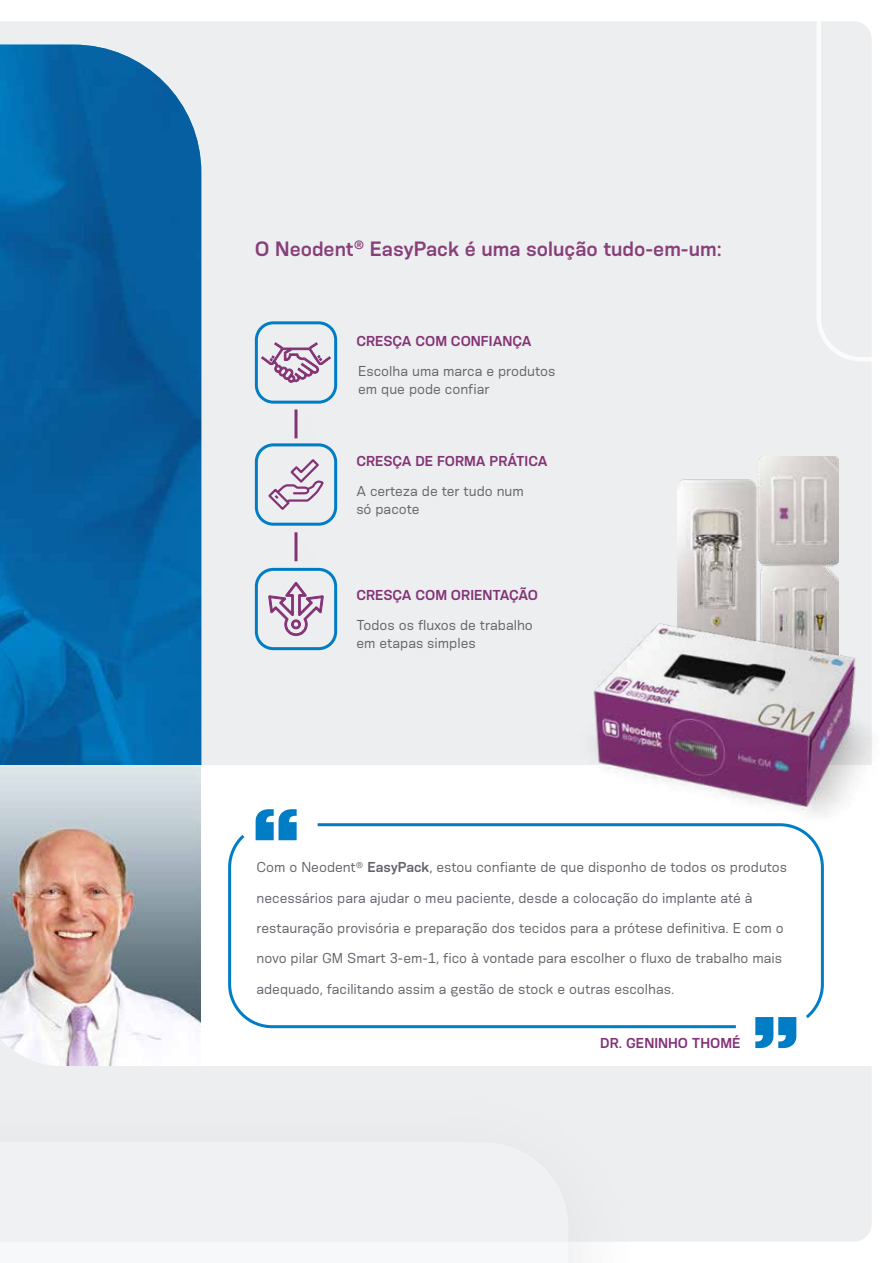
<style>
.page{position:relative;width:893px;height:1263px;background:#fff}
.page>*{position:absolute;margin:0;border:0;box-sizing:border-box;transform-origin:0 0}
.t1{font:600 19.5px "Konsens";color:#873f7a}
.t2{font:13.5px/18px "Konsens";color:#61646a}
.t3{font:600 13.5px "Konsens";color:#833376}
.s1{font-weight:600}
</style>
<div class="page">
<div style="left:0;top:21px;width:872px;height:1221px;background:#edeeef"></div>
<svg style="left:816px;top:21px;width:56px;height:340px;background:#eeeff0"></svg>
<div style="left:0;top:1056px;width:672px;height:207px;background:#f0f1f2"></div>
<img style="left:0;top:765px;width:201px;height:301px">
<svg style="left:0;top:45px;width:201px;height:720px;background:#0b64a3"></svg>
<div style="left:201px;top:765px;width:692px;height:301px;background:#fff"></div>
<img style="left:0;top:531px;width:82px;height:513px">
<div style="left:255px;top:443px;width:82px;height:83px;border:3px solid #007dc5;border-radius:17px"></div>
<svg style="left:266px;top:489px;width:59px;height:14px"></svg>
<svg style="left:256px;top:809px;width:41px;height:23px"></svg>
<svg style="left:755px;top:1021px;width:41px;height:27px"></svg>
<svg style="left:317px;top:823px;width:507px;height:198px"></svg>
<svg style="left:228px;top:832px;width:511px;height:197px"></svg>
<img style="left:678px;top:457px;width:160px;height:58px">
<img style="left:449px;top:515px;width:423px;height:399px">
<div style="left:255px;top:568px;width:82px;height:82px;border:3px solid #007dc5;border-radius:17px"></div>
<svg style="left:268px;top:612px;width:56px;height:24px"></svg>
<div style="left:255px;top:321px;width:82px;height:83px;border:3px solid #007dc5;border-radius:17px"></div>
<svg style="left:261px;top:342px;width:70px;height:38px;background:#ceb9cc"></svg>
<div style="left:256px;top:380px;width:102px;height:109px;background:#000;opacity:.15"></div>
<hr style="left:294px;top:409px;width:3px;height:29px;background:#833376">
<div style="left:256px;top:503px;width:102px;height:109px;background:#000;opacity:.15"></div>
<hr style="left:294px;top:532px;width:3px;height:29px;background:#833376">
<h1 class="t1" style="left:255px;top:236px;width:468px">O Neodent<sup>®</sup> EasyPack é uma solução tudo-em-um:</h1>
<p class="t3" style="left:356px;top:333px;width:177px">CRESÇA COM CONFIANÇA</p>
<p class="t2" style="left:358px;top:362px;width:199px">Escolha uma marca e produtos em que pode confiar</p>
<p class="t3" style="left:356px;top:452px;width:193px">CRESÇA DE FORMA PRÁTICA</p>
<p class="t2" style="left:356px;top:481px;width:169px">A certeza de ter tudo num só pacote</p>
<p class="t3" style="left:356px;top:586px;width:183px">CRESÇA COM ORIENTAÇÃO</p>
<p class="t2" style="left:356px;top:615px;width:178px">Todos os fluxos de trabalho em etapas simples</p>
<p class="t2" style="left:256px;top:858px;width:532px">Com o Neodent<sup>®</sup> <span class="s1">EasyPack</span>, estou confiante de que disponho de todos os produtos</p>
<p class="t2" style="left:256px;top:888px;width:498px">necessários para ajudar o meu paciente, desde a colocação do implante até à</p>
<p class="t2" style="left:256px;top:919px;width:529px">restauração provisória e preparação dos tecidos para a prótese definitiva. E com o</p>
<p class="t2" style="left:256px;top:949px;width:527px">novo pilar GM Smart 3-em-1, fico à vontade para escolher o fluxo de trabalho mais</p>
<p class="t2" style="left:256px;top:979px;width:419px">adequado, facilitando assim a gestão de stock e outras escolhas.</p>
<p class="t3" style="left:600px;top:1034px;width:142px">DR. GENINHO THOMÉ</p>
</div>
